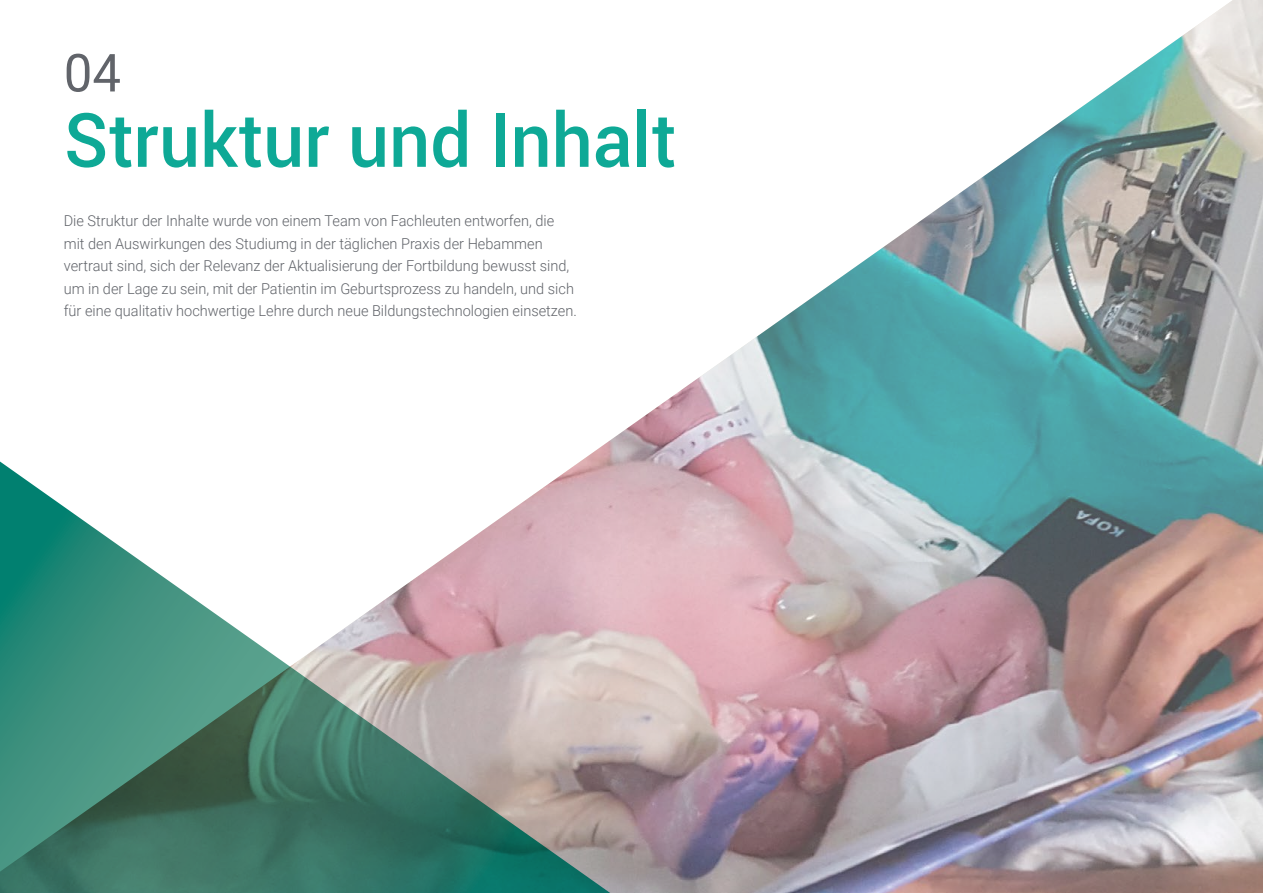
<style>
.page{position:relative;width:1263px;height:893px;background:#fff}
.page>*{position:absolute;margin:0;border:0;box-sizing:border-box;transform-origin:0 0}
.t1{font:500 75px "Roboto";color:#0ea996}
.t2{font:52.5px "Roboto";color:#61646a}
.t3{font:300 15px/22.5px "Roboto";color:#61646a}
</style>
<div class="page">
<img style="left:602px;top:0;width:661px;height:893px">
<svg style="left:0;top:446px;width:640px;height:447px"></svg>
<h2 class="t2" style="left:64px;top:36px;width:59px">04</h2>
<h1 class="t1" style="left:64px;top:87px;width:614px">Struktur und Inhalt</h1>
<p class="t3" style="left:64px;top:209px;width:515px">Die Struktur der Inhalte wurde von einem Team von Fachleuten entworfen, die mit den Auswirkungen des Studiumg in der täglichen Praxis der Hebammen vertraut sind, sich der Relevanz der Aktualisierung der Fortbildung bewusst sind, um in der Lage zu sein, mit der Patientin im Geburtsprozess zu handeln, und sich für eine qualitativ hochwertige Lehre durch neue Bildungstechnologien einsetzen.</p>
</div>
